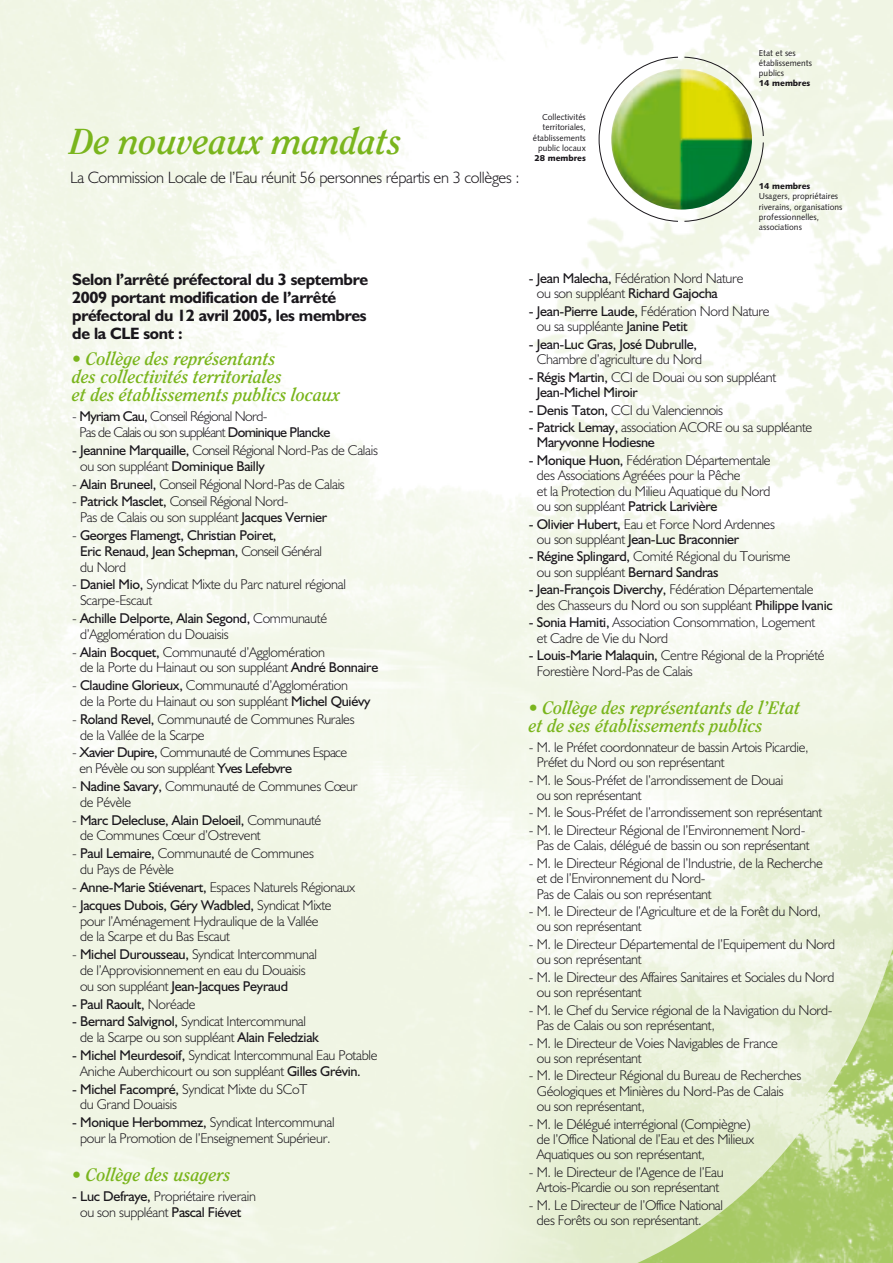
<style>
.page{position:relative;width:893px;height:1263px;background:#fff}
.page>*{position:absolute;margin:0;border:0;box-sizing:border-box;transform-origin:0 0}
.t1{font:italic 700 36px "Clearface";color:#7ab51d}
.t2{font:italic 700 18px/18px "Clearface";color:#7ab51d}
.t3{font:700 16.5px/18px "Humanist 521 BT";letter-spacing:-.02em;color:#1a171c}
.t4{font:300 16.5px "Humanist 521 BT";letter-spacing:-.02em;color:#1a171c}
.t5{font:300 14.25px/15.5px "Humanist 521 BT";letter-spacing:-.02em;color:#1a171c}
.t6{font:14.25px/15.8px "Humanist 521 BT";letter-spacing:-.02em;color:#1a171c}
.t7{font:300 14.25px/15.8px "Humanist 521 BT";letter-spacing:-.04em;color:#1a171c}
.t8{font:300 14.25px/15.8px "Humanist 521 BT";letter-spacing:-.045em;color:#1a171c}
.t9{font:8.55px/10.4px "Humanist 531 BT Roman A";color:#1a171c}
.t10{font:8.55px "Humanist 531 BT Black A";color:#1a171c}
.s1{font-weight:400}
.s2{font-weight:300}
</style>
<div class="page">
<svg style="left:0;top:0;width:1px;height:398px"></svg>
<img style="left:637px;top:948px;width:256px;height:315px">
<svg style="left:599px;top:57px;width:165px;height:165px"></svg>
<img style="left:611px;top:69px;width:141px;height:141px;border-radius:70px">
<h1 class="t1" style="left:70px;top:120px;width:333px">De nouveaux mandats</h1>
<p class="t4" style="left:70px;top:167px;width:451px">La Commission Locale de l’Eau réunit 56 personnes répartis en 3 collèges :</p>
<p class="t9" style="left:533px;top:112px;width:55px;text-align:right">Collectivités territoriales, établissements public locaux</p>
<p class="t10" style="left:534px;top:152px;width:53px">28 membres</p>
<p class="t9" style="left:759px;top:47px;width:55px">Etat et ses établissements publics</p>
<p class="t10" style="left:759px;top:78px;width:53px">14 membres</p>
<p class="t10" style="left:759px;top:180px;width:53px">14 membres</p>
<p class="t9" style="left:759px;top:191px;width:85px">Usagers, propriétaires riverains, organisations professionnelles, associations</p>
<p class="t3" style="left:72px;top:270px;width:297px">Selon l’arrêté préfectoral du 3 septembre 2009 portant modification de l’arrêté préfectoral du 12 avril 2005, les membres de la CLE sont :</p>
<p class="t2" style="left:72px;top:350px;width:269px">• Collège des représentants<br>des collectivités territoriales<br>et des établissements publics locaux</p>
<p class="t8" style="left:79px;top:408px;width:252px;text-indent:-7px">- <span class="s1">Myriam Cau,</span> Conseil Régional Nord-<br>Pas de Calais ou son suppléant <span class="s1">Dominique Plancke</span></p>
<p class="t7" style="left:80px;top:442px;width:299px;text-indent:-8px"><span class="s1">- Jeannine Marquaille,</span> Conseil Régional Nord-Pas de Calais ou son suppléant <span class="s1">Dominique Bailly</span></p>
<p class="t7" style="left:72px;top:475px;width:274px">- <span class="s1">Alain Bruneel,</span> Conseil Régional Nord-Pas de Calais</p>
<p class="t5" style="left:80px;top:493px;width:249px;text-indent:-8px">- <span class="s1">Patrick Masclet,</span> Conseil Régional Nord-<br>Pas de Calais ou son suppléant <span class="s1">Jacques Vernier</span></p>
<p class="t6" style="left:80px;top:527px;width:243px;text-indent:-8px"><span class="s2">-</span> Georges Flamengt, Christian Poiret,<br>Eric Renaud, Jean Schepman, <span class="s2">Conseil Général du Nord</span></p>
<p class="t5" style="left:80px;top:576px;width:267px;text-indent:-8px">- <span class="s1">Daniel Mio,</span> Syndicat Mixte du Parc naturel régional<br>Scarpe-Escaut</p>
<p class="t5" style="left:80px;top:610px;width:249px;text-indent:-8px">- <span class="s1">Achille Delporte, Alain Segond,</span> Communauté d’Agglomération du Douaisis</p>
<p class="t5" style="left:80px;top:644px;width:300px;text-indent:-8px">- <span class="s1">Alain Bocquet,</span> Communauté d’Agglomération<br>de la Porte du Hainaut ou son suppléant <span class="s1">André Bonnaire</span></p>
<p class="t5" style="left:80px;top:677px;width:292px;text-indent:-8px">- <span class="s1">Claudine Glorieux,</span> Communauté d’Agglomération<br>de la Porte du Hainaut ou son suppléant <span class="s1">Michel Quiévy</span></p>
<p class="t5" style="left:80px;top:711px;width:276px;text-indent:-8px">- <span class="s1">Roland Revel,</span> Communauté de Communes Rurales de la Vallée de la Scarpe</p>
<p class="t7" style="left:79px;top:744px;width:269px;text-indent:-7px">- <span class="s1">Xavier Dupire,</span> Communauté de Communes Espace en Pévèle ou son suppléant <span class="s1">Yves Lefebvre</span></p>
<p class="t5" style="left:80px;top:778px;width:279px;text-indent:-8px">- <span class="s1">Nadine Savary,</span> Communauté de Communes Cœur de Pévèle</p>
<p class="t5" style="left:80px;top:812px;width:243px;text-indent:-8px">- <span class="s1">Marc Delecluse, Alain Deloeil,</span> Communauté de Communes Cœur d’Ostrevent</p>
<p class="t5" style="left:80px;top:845px;width:235px;text-indent:-8px">- <span class="s1">Paul Lemaire,</span> Communauté de Communes du Pays de Pévèle</p>
<p class="t5" style="left:72px;top:879px;width:284px">- <span class="s1">Anne-Marie Stiévenart,</span> Espaces Naturels Régionaux</p>
<p class="t5" style="left:80px;top:897px;width:253px;text-indent:-8px">- <span class="s1">Jacques Dubois, Géry Wadbled,</span> Syndicat Mixte pour l’Aménagement Hydraulique de la Vallée de la Scarpe et du Bas Escaut</p>
<p class="t5" style="left:80px;top:946px;width:238px;text-indent:-8px">- <span class="s1">Michel Durousseau,</span> Syndicat Intercommunal de l’Approvisionnement en eau du Douaisis ou son suppléant <span class="s1">Jean-Jacques Peyraud</span></p>
<p class="t6" style="left:72px;top:995px;width:125px">- Paul Raoult, <span class="s2">Noréade</span></p>
<p class="t5" style="left:80px;top:1013px;width:240px;text-indent:-8px"><span class="s1">- Bernard Salvignol,</span> Syndicat Intercommunal de la Scarpe ou son suppléant <span class="s1">Alain Feledziak</span></p>
<p class="t5" style="left:80px;top:1047px;width:299px;text-indent:-8px"><span class="s1">- Michel Meurdesoif,</span> Syndicat Intercommunal Eau Potable<br>Aniche Auberchicourt ou son suppléant <span class="s1">Gilles Grévin.</span></p>
<p class="t5" style="left:80px;top:1081px;width:229px;text-indent:-8px"><span class="s1">- Michel Facompré,</span> Syndicat Mixte du SCoT du Grand Douaisis</p>
<p class="t5" style="left:72px;top:1114px;width:264px;text-align:center"><span class="s1">- Monique Herbommez,</span> Syndicat Intercommunal pour la Promotion de l’Enseignement Supérieur.</p>
<p class="t2" style="left:72px;top:1166px;width:160px">• Collège des usagers</p>
<p class="t5" style="left:72px;top:1188px;width:185px;text-align:center"><span class="s1">- Luc Defraye,</span> Propriétaire riverain ou son suppléant <span class="s1">Pascal Fiévet</span></p>
<p class="t5" style="left:537px;top:270px;width:208px;text-indent:-8px"><span class="s1">- Jean Malecha,</span> Fédération Nord Nature ou son suppléant <span class="s1">Richard Gajocha</span></p>
<p class="t5" style="left:537px;top:303px;width:234px;text-indent:-8px"><span class="s1">- Jean-Pierre Laude,</span> Fédération Nord Nature ou sa suppléante <span class="s1">Janine Petit</span></p>
<p class="t6" style="left:529px;top:336px;width:169px">- Jean-Luc Gras, José Dubrulle,</p>
<p class="t5" style="left:537px;top:351px;width:167px">Chambre d’agriculture du Nord</p>
<p class="t6" style="left:537px;top:369px;width:241px;text-indent:-8px">- Régis Martin, <span class="s2">CCI de Douai ou son suppléant<br></span>Jean-Michel Miroir</p>
<p class="t5" style="left:529px;top:402px;width:196px"><span class="s1">- Denis Taton,</span> CCI du Valenciennois</p>
<p class="t6" style="left:537px;top:419px;width:277px;text-indent:-8px">- Patrick Lemay, <span class="s2">association ACORE ou sa suppléante<br></span>Maryvonne Hodiesne</p>
<p class="t5" style="left:537px;top:452px;width:235px;text-indent:-8px"><span class="s1">- Monique Huon,</span> Fédération Départementale des Associations Agréées pour la Pêche<br>et la Protection du Milieu Aquatique du Nord ou son suppléant <span class="s1">Patrick Larivière</span></p>
<p class="t5" style="left:537px;top:516px;width:240px;text-indent:-8px"><span class="s1">- Olivier Hubert,</span> Eau et Force Nord Ardennes ou son suppléant <span class="s1">Jean-Luc Braconnier</span></p>
<p class="t5" style="left:537px;top:549px;width:255px;text-indent:-8px"><span class="s1">- Régine Splingard,</span> Comité Régional du Tourisme ou son suppléant <span class="s1">Bernard Sandras</span></p>
<p class="t5" style="left:537px;top:581px;width:297px;text-indent:-8px"><span class="s1">- Jean-François Diverchy,</span> Fédération Départementale des Chasseurs du Nord ou son suppléant <span class="s1">Philippe Ivanic</span></p>
<p class="t5" style="left:537px;top:614px;width:280px;text-indent:-8px"><span class="s1">- Sonia Hamiti,</span> Association Consommation, Logement et Cadre de Vie du Nord</p>
<p class="t5" style="left:537px;top:647px;width:289px;text-indent:-8px"><span class="s1">- Louis-Marie Malaquin,</span> Centre Régional de la Propriété<br>Forestière Nord-Pas de Calais</p>
<p class="t2" style="left:529px;top:699px;width:273px">• Collège des représentants de l’Etat et de ses établissements publics</p>
<p class="t5" style="left:537px;top:739px;width:274px;text-indent:-8px">- M. le Préfet coordonnateur de bassin Artois Picardie,<br>Préfet du Nord ou son représentant</p>
<p class="t5" style="left:537px;top:772px;width:248px;text-indent:-8px">- M. le Sous-Préfet de l’arrondissement de Douai ou son représentant</p>
<p class="t5" style="left:529px;top:804px;width:295px">- M. le Sous-Préfet de l’arrondissement son représentant</p>
<p class="t5" style="left:529px;top:822px;width:282px;text-align:center">- M. le Directeur Régional de l’Environnement Nord-<br>Pas de Calais, délégué de bassin ou son représentant</p>
<p class="t5" style="left:537px;top:855px;width:288px;text-indent:-8px">- M. le Directeur Régional de l’Industrie, de la Recherche et de l’Environnement du Nord-<br>Pas de Calais ou son représentant</p>
<p class="t5" style="left:537px;top:903px;width:286px;text-indent:-8px">- M. le Directeur de l’Agriculture et de la Forêt du Nord, ou son représentant</p>
<p class="t5" style="left:537px;top:936px;width:300px;text-indent:-8px">- M. le Directeur Départemental de l’Equipement du Nord ou son représentant</p>
<p class="t5" style="left:537px;top:969px;width:299px;text-indent:-8px">- M. le Directeur des Affaires Sanitaires et Sociales du Nord ou son représentant</p>
<p class="t5" style="left:537px;top:1002px;width:297px;text-indent:-8px">- M. le Chef du Service régional de la Navigation du Nord-<br>Pas de Calais ou son représentant,</p>
<p class="t5" style="left:537px;top:1035px;width:243px;text-indent:-8px">- M. le Directeur de Voies Navigables de France ou son représentant</p>
<p class="t5" style="left:537px;top:1067px;width:266px;text-indent:-8px">- M. le Directeur Régional du Bureau de Recherches<br>Géologiques et Minières du Nord-Pas de Calais ou son représentant,</p>
<p class="t5" style="left:537px;top:1116px;width:219px;text-indent:-8px">- M. le Délégué interrégional (Compiègne) de l’Office National de l’Eau et des Milieux<br>Aquatiques ou son représentant,</p>
<p class="t5" style="left:529px;top:1164px;width:196px;text-align:center">- M. le Directeur de l’Agence de l’Eau<br>Artois-Picardie ou son représentant</p>
<p class="t5" style="left:537px;top:1197px;width:188px;text-indent:-8px">- M. Le Directeur de l’Office National des Forêts ou son représentant.</p>
</div>
